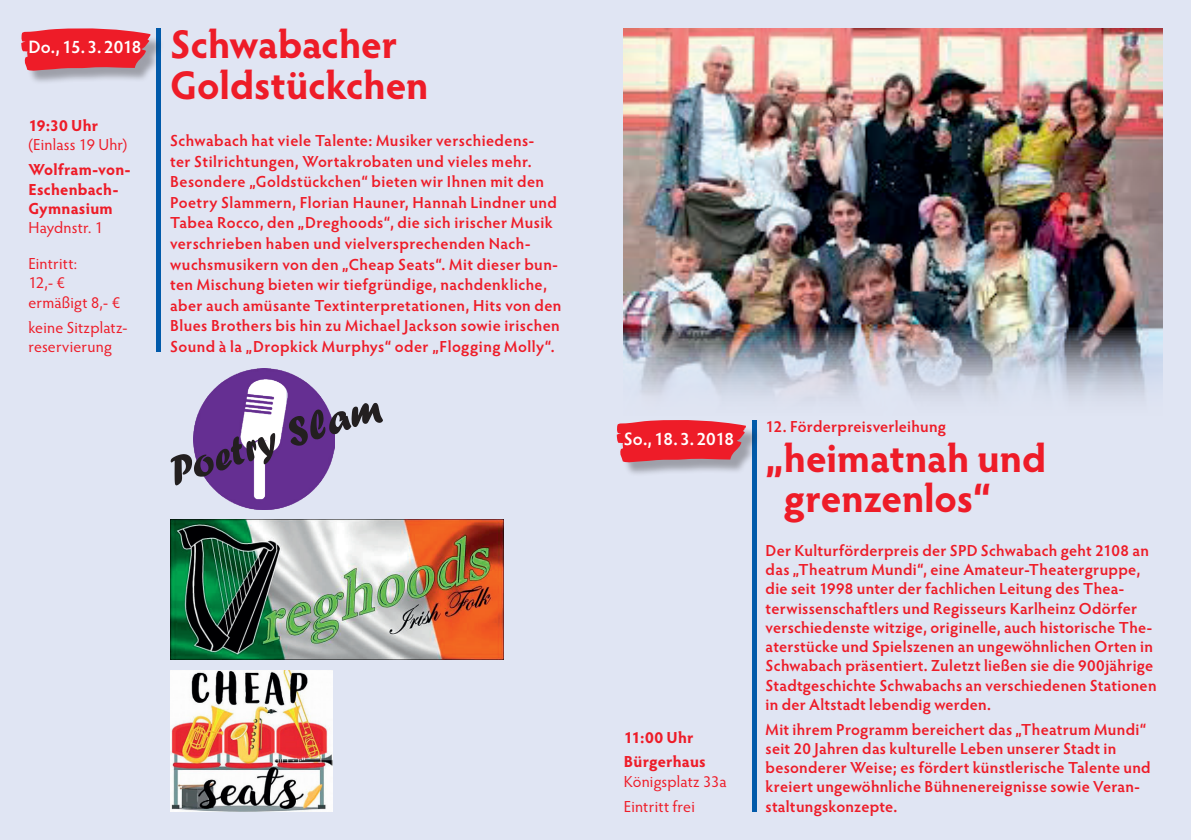
<style>
.page{position:relative;width:1191px;height:840px;background:#fff}
.page>*{position:absolute;margin:0;border:0;box-sizing:border-box;transform-origin:0 0}
.t1{font:42px "Forte";color:#231f20}
.t2{font:700 40px/41.4px "Hypatia Sans Pro";letter-spacing:-.005em;color:#ee1c28}
.t3{font:600 18px "Hypatia Sans Pro";letter-spacing:-.025em;color:#fff}
.t4{font:600 16px/19.2px "Hypatia Sans Pro";letter-spacing:.02em;color:#ee1c28}
.t5{font:16px/19.2px "Hypatia Sans Pro";letter-spacing:.01em;color:#ee1c28}
.t6{font:700 16px/19.2px "Hypatia Sans Pro";letter-spacing:.015em;color:#ee1c28}
</style>
<div class="page">
<div style="left:0;top:0;width:1191px;height:839px;background:#e0e5f3"></div>
<img style="left:624px;top:28px;width:538px;height:394px">
<hr style="left:157px;top:28px;width:4px;height:323px;background:#015aaa">
<hr style="left:752px;top:420px;width:4px;height:391px;background:#015aaa">
<img style="left:170px;top:519px;width:333px;height:140px">
<img style="left:170px;top:670px;width:162px;height:141px">
<img style="left:193px;top:369px;width:141px;height:140px">
<div style="left:24px;top:31px;width:141px;height:54px;background:#231f20;opacity:.35"></div>
<svg style="left:21px;top:28px;width:129px;height:43px"></svg>
<div style="left:619px;top:422px;width:141px;height:54px;background:#231f20;opacity:.35"></div>
<svg style="left:617px;top:420px;width:129px;height:42px"></svg>
<p class="t3" style="left:28px;top:34px;width:115px">Do.,15.3.2018</p>
<p class="t6" style="left:28px;top:115px;width:71px">19:30 Uhr</p>
<p class="t5" style="left:28px;top:135px;width:100px">(Einlass 19 Uhr)</p>
<p class="t6" style="left:28px;top:159px;width:104px">Wolfram-von-<br>Eschenbach-<br>Gymnasium</p>
<p class="t5" style="left:28px;top:217px;width:76px">Haydnstr. 1</p>
<p class="t5" style="left:28px;top:253px;width:93px">Eintritt:<br>12,- € ermäßigt 8,- €</p>
<p class="t5" style="left:28px;top:317px;width:99px">keine Sitzplatz&shy;reservierung</p>
<h2 class="t2" style="left:170px;top:21px;width:260px">Schwabacher<br>Goldstückchen</h2>
<p class="t4" style="left:170px;top:129px;width:393px;line-height:20.6px">Schwabach hat viele Talente: Musiker verschiedens-<br>ter Stilrichtungen, Wortakrobaten und vieles mehr.<br>Besondere „Goldstückchen“ bieten wir Ihnen mit den Poetry Slammern, Florian Hauner, Hannah Lindner und Tabea Rocco, den „Dreghoods“, die sich irischer Musik verschrieben haben und vielversprechenden Nach&shy;wuchsmusikern von den „Cheap Seats“. Mit dieser bun&shy;ten Mischung bieten wir tiefgründige, nachdenkliche, aber auch amüsante Textinterpretationen, Hits von den Blues Brothers bis hin zu Michael Jackson sowie irischen Sound à la „Dropkick Murphys“ oder „Flogging Molly“.</p>
<h1 class="t1" style="left:163px;top:449px;width:221px;rotate:-18deg">Poetry Slam</h1>
<p class="t3" style="left:624px;top:426px;width:112px">So.,18.3.2018</p>
<p class="t6" style="left:624px;top:723px;width:83px;line-height:24.8px">11:00 Uhr<br>Bürgerhaus</p>
<p class="t5" style="left:624px;top:767px;width:104px;line-height:24.8px">Königsplatz 33a<br>Eintritt frei</p>
<p class="t4" style="left:765px;top:415px;width:182px">12. Förderpreisverleihung</p>
<h2 class="t2" style="left:784px;top:436px;width:264px;line-height:40px;text-indent:-18px">„heimatnah und grenzenlos“</h2>
<p class="t4" style="left:765px;top:540px;width:392px">Der Kulturförderpreis der SPD Schwabach geht 2108 an das „Theatrum Mundi“, eine Amateur-Theatergruppe, die seit 1998 unter der fachlichen Leitung des Thea&shy;terwissenschaftlers und Regisseurs Karlheinz Odörfer verschiedenste witzige, originelle, auch historische The&shy;aterstücke und Spielszenen an ungewöhnlichen Orten in Schwabach präsentiert. Zuletzt ließen sie die 900jährige Stadtgeschichte Schwabachs an verschiedenen Stationen in der Altstadt lebendig werden.</p>
<p class="t4" style="left:765px;top:718px;width:386px">Mit ihrem Programm bereichert das „Theatrum Mundi“ seit 20 Jahren das kulturelle Leben unserer Stadt in besonderer Weise; es fördert künstlerische Talente und kreiert ungewöhnliche Bühnenereignisse sowie Veran&shy;staltungskonzepte.</p>
</div>
